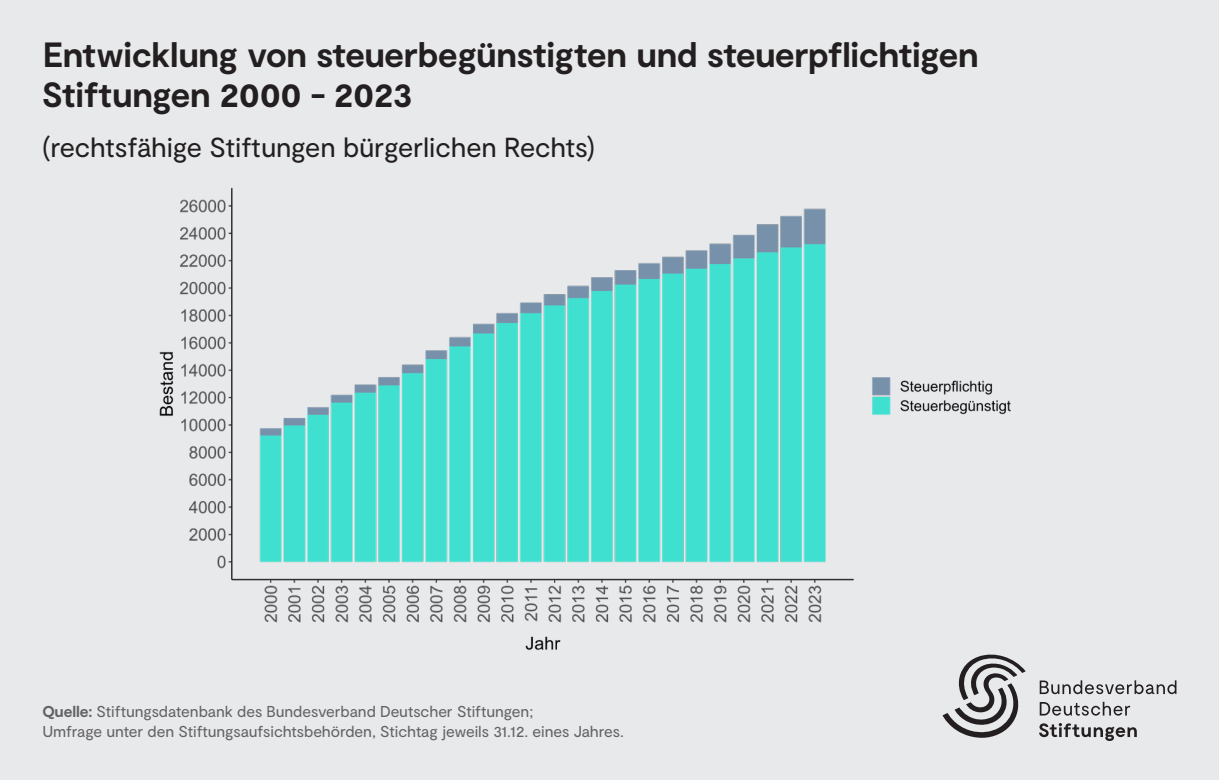
<style>
.page{position:relative;width:1219px;height:780px;background:#e8e9eb}
.page>*{position:absolute;margin:0;border:0;box-sizing:border-box;transform-origin:0 0}
.Headline{font:700 35px/40px "Moderat";letter-spacing:-.01em;color:#231f20}
.Vorspann{font:27.5px "Moderat";letter-spacing:-.01em;color:#231f20}
.Quelle{font:15.75px/20px "Moderat";letter-spacing:-.005em;color:#636366}
.s1{font-weight:700}
</style>
<div class="page">
<img style="left:872px;top:377px;width:139px;height:38px">
<img style="left:159px;top:187px;width:695px;height:463px">
<svg style="left:1040px;top:680px;width:136px;height:14px"></svg>
<svg style="left:1040px;top:701px;width:90px;height:14px"></svg>
<svg style="left:1039px;top:723px;width:98px;height:18px"></svg>
<svg style="left:942px;top:654px;width:84px;height:84px"></svg>
<h1 class="Headline" style="left:42px;top:36px;width:938px">Entwicklung von steuerbegünstigten und steuerpflichtigen<br>Stiftungen 2000 - 2023</h1>
<p class="Vorspann" style="left:42px;top:131px;width:555px">(rechtsfähige Stiftungen bürgerlichen Rechts)</p>
<p class="Quelle" style="left:43px;top:702px;width:583px"><span class="s1">Quelle:</span> Stiftungsdatenbank des Bundesverband Deutscher Stiftungen;<br>Umfrage unter den Stiftungsaufsichtsbehörden, Stichtag jeweils 31.12. eines Jahres.</p>
</div>
